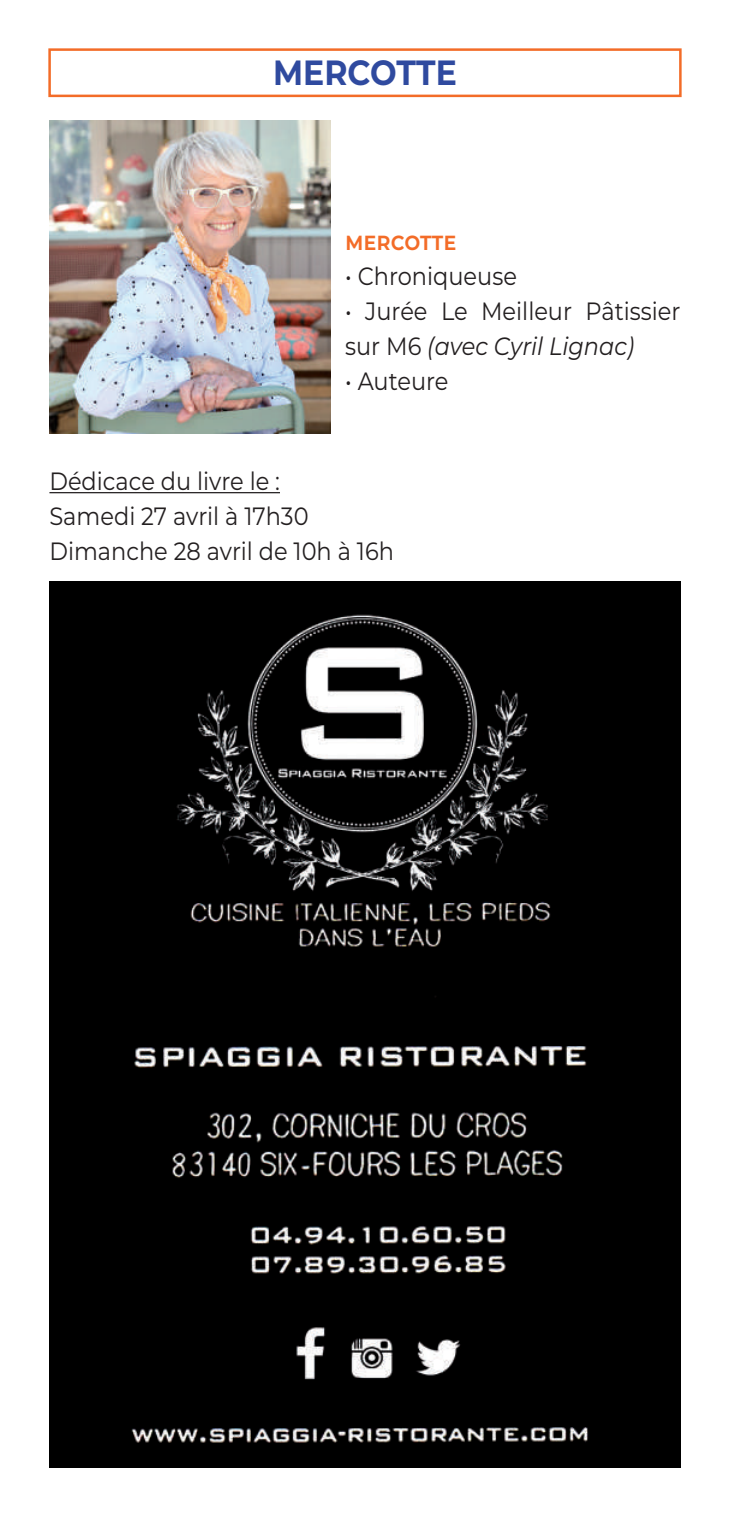
<style>
.page{position:relative;width:730px;height:1517px;background:#fff}
.page>*{position:absolute;margin:0;border:0;box-sizing:border-box;transform-origin:0 0}
.t1{font:700 35px "Montserrat";color:#2f4a9f;scale:.9 1}
.t2{font:25px/35px "Montserrat";color:#231f20;scale:.9 1}
.t3{font:600 25px "Montserrat";color:#f36c28;scale:.9 1}
.s1{font-style:italic}
</style>
<div class="page">
<div style="left:48px;top:48px;width:634px;height:49px;border:2px solid #f36c28"></div>
<hr style="left:49px;top:492px;width:231px;height:1px;background:#231f20">
<img style="left:50px;top:121px;width:281px;height:312px">
<img style="left:50px;top:581px;width:630px;height:886px">
<h1 class="t1" style="left:273px;top:47px;width:206px">MERCOTTE</h1>
<p class="t3" style="left:345px;top:223px;width:125px">mercotte</p>
<p class="t2" style="left:345px;top:258px;width:192px">• Chroniqueuse</p>
<p class="t2" style="left:345px;top:293px;width:374px">• Jurée Le Meilleur Pâtissier sur M6 <span class="s1">(avec Cyril Lignac)</span></p>
<p class="t2" style="left:345px;top:363px;width:116px">• Auteure</p>
<p class="t2" style="left:49px;top:463px;width:384px">Dédicace du livre le :<br>Samedi 27 avril à 17h30<br>Dimanche 28 avril de 10h à 16h</p>
</div>
